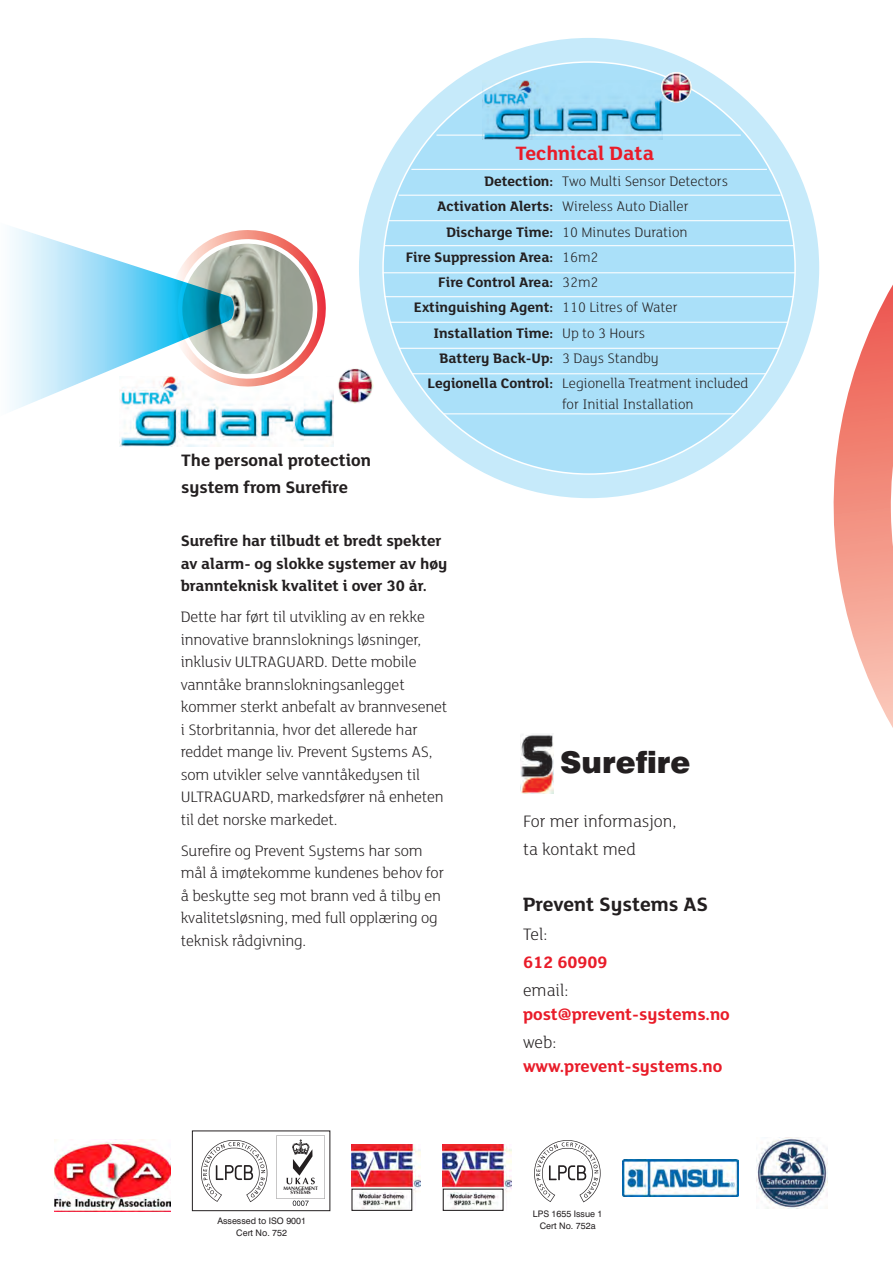
<style>
.page{position:relative;width:893px;height:1263px;background:#fff}
.page>*{position:absolute;margin:0;border:0;box-sizing:border-box;transform-origin:0 0}
.t1{font:900 30px "Swiss 721 BT";color:#231f20}
.t2{font:700 21px "FS Lola";color:#231f20}
.t3{font:700 21px "FS Lola";color:#e91c29}
.t4{font:700 18px/24px "FS Lola";color:#e91c29}
.t5{font:700 18px/27px "FS Lola";color:#231f20}
.t6{font:300 18px "FS Lola";color:#231f20}
.t7{font:300 16.5px/22.5px "FS Lola";letter-spacing:-.01em;color:#231f20}
.t8{font:700 16.5px/22.5px "FS Lola";color:#231f20}
.t9{font:300 15px/21px "FS Lola";color:#231f20}
.t10{font:700 15px "FS Lola";color:#231f20}
.t11{font:9px/12px "Swiss 721 BT";color:#231f20;text-align:center}
.t12{font:700 5.1px/4.7px "Optima";letter-spacing:-.015em;color:#231f20;text-align:center}
.s1{font-weight:300;color:#231f20}
</style>
<div class="page">
<svg style="left:768px;top:123px;width:117px;height:591px"></svg>
<svg style="left:885px;top:285px;width:8px;height:443px;background:#f39689"></svg>
<div style="left:359px;top:38px;width:460px;height:460px;background:#c6eafa;border-radius:50%"></div>
<div style="left:383px;top:62px;width:412px;height:412px;background:#aae0f9;border-radius:50%"></div>
<hr style="left:384px;top:245px;width:410px;height:1px;background:#fff">
<hr style="left:382px;top:272px;width:413px;height:1px;background:#fff">
<hr style="left:384px;top:296px;width:410px;height:1px;background:#fff">
<hr style="left:390px;top:322px;width:398px;height:1px;background:#fff">
<hr style="left:399px;top:348px;width:380px;height:1px;background:#fff">
<hr style="left:412px;top:373px;width:354px;height:1px;background:#fff">
<hr style="left:399px;top:195px;width:381px;height:1px;background:#fff">
<hr style="left:411px;top:169px;width:356px;height:1px;background:#fff">
<hr style="left:436px;top:135px;width:305px;height:1px;background:#fff">
<hr style="left:443px;top:413px;width:292px;height:1px;background:#fff">
<hr style="left:388px;top:220px;width:401px;height:1px;background:#fff">
<img style="left:622px;top:1160px;width:116px;height:37px">
<img style="left:756px;top:1137px;width:71px;height:71px">
<img style="left:54px;top:1140px;width:116px;height:71px">
<svg style="left:234px;top:230px;width:92px;height:146px"></svg>
<svg style="left:10px;top:226px;width:224px;height:185px"></svg>
<img style="left:337px;top:368px;width:37px;height:36px;border-radius:18px">
<img style="left:119px;top:376px;width:214px;height:71px">
<img style="left:661px;top:72px;width:31px;height:31px;border-radius:15px">
<img style="left:483px;top:80px;width:179px;height:60px">
<img style="left:520px;top:734px;width:34px;height:59px">
<div style="left:192px;top:1131px;width:138px;height:80px;border:1px solid #231f20"></div>
<svg style="left:201px;top:1140px;width:66px;height:62px"></svg>
<svg style="left:276px;top:1135px;width:49px;height:71px"></svg>
<svg style="left:534px;top:1140px;width:67px;height:63px"></svg>
<img style="left:443px;top:1144px;width:68px;height:64px">
<div style="left:442px;top:1188px;width:63px;height:24px;border:3px solid #fff"></div>
<div style="left:443px;top:1188px;width:61px;height:23px;border:1px solid #231f20"></div>
<img style="left:352px;top:1145px;width:68px;height:63px">
<div style="left:350px;top:1188px;width:63px;height:24px;border:3px solid #fff"></div>
<div style="left:351px;top:1188px;width:61px;height:23px;border:1px solid #231f20"></div>
<p class="t3" style="left:515px;top:138px;width:140px">Technical Data</p>
<p class="t10" style="left:484px;top:171px;width:70px">Detection:</p>
<p class="t10" style="left:437px;top:196px;width:118px">Activation Alerts:</p>
<p class="t10" style="left:446px;top:222px;width:108px">Discharge Time:</p>
<p class="t10" style="left:406px;top:247px;width:149px">Fire Suppression Area:</p>
<p class="t10" style="left:438px;top:272px;width:116px">Fire Control Area:</p>
<p class="t10" style="left:414px;top:297px;width:141px">Extinguishing Agent:</p>
<p class="t10" style="left:433px;top:323px;width:121px">Installation Time:</p>
<p class="t10" style="left:439px;top:348px;width:115px">Battery Back-Up:</p>
<p class="t10" style="left:428px;top:373px;width:127px">Legionella Control:</p>
<p class="t9" style="left:562px;top:170px;width:167px">Two Multi Sensor Detectors</p>
<p class="t9" style="left:562px;top:196px;width:128px">Wireless Auto Dialler</p>
<p class="t9" style="left:562px;top:221px;width:127px">10 Minutes Duration</p>
<p class="t9" style="left:562px;top:246px;width:38px">16m2</p>
<p class="t9" style="left:562px;top:271px;width:38px">32m2</p>
<p class="t9" style="left:562px;top:296px;width:117px">110 Litres of Water</p>
<p class="t9" style="left:562px;top:322px;width:84px">Up to 3 Hours</p>
<p class="t9" style="left:562px;top:347px;width:98px">3 Days Standby</p>
<p class="t9" style="left:562px;top:372px;width:188px">Legionella Treatment included for Initial Installation</p>
<p class="t5" style="left:181px;top:445px;width:191px">The personal protection system from Surefire</p>
<p class="t8" style="left:181px;top:529px;width:268px">Surefire har tilbudt et bredt spekter av alarm- og slokke systemer av høy brannteknisk kvalitet i over 30 år.</p>
<p class="t7" style="left:181px;top:605px;width:268px">Dette har ført til utvikling av en rekke innovative brannsloknings løsninger, inklusiv ULTRAGUARD. Dette mobile vanntåke brannslokningsanlegget kommer sterkt anbefalt av brannvesenet i Storbritannia, hvor det allerede har reddet mange liv. Prevent Systems AS, som utvikler selve vanntåkedysen til ULTRAGUARD, markedsfører nå enheten til det norske markedet.</p>
<p class="t7" style="left:181px;top:839px;width:265px">Surefire og Prevent Systems har som mål å imøtekomme kundenes behov for å beskytte seg mot brann ved å tilby en kvalitetsløsning, med full opplæring og teknisk rådgivning.</p>
<p class="t12" style="left:283px;top:1186px;width:36px">MANAGEMENT<br>SYSTEMS</p>
<p class="t11" style="left:217px;top:1214px;width:90px">Assessed to ISO 9001<br>Cert No. 752</p>
<p class="t1" style="left:560px;top:744px;width:132px">Surefire</p>
<p class="t6" style="left:523px;top:809px;width:155px">For mer informasjon,</p>
<p class="t6" style="left:523px;top:837px;width:114px">ta kontakt med</p>
<p class="t2" style="left:523px;top:890px;width:186px">Prevent Systems AS</p>
<p class="t6" style="left:523px;top:922px;width:26px">Tel:</p>
<p class="t4" style="left:523px;top:949px;width:86px">612 60909</p>
<p class="t4" style="left:523px;top:977px;width:208px"><span class="s1">email: </span>post@prevent-systems.no</p>
<p class="t4" style="left:523px;top:1029px;width:201px"><span class="s1">web: </span>www.prevent-systems.no</p>
<p class="t11" style="left:533px;top:1208px;width:71px">LPS 1655 Issue 1<br>Cert No. 752a</p>
</div>
